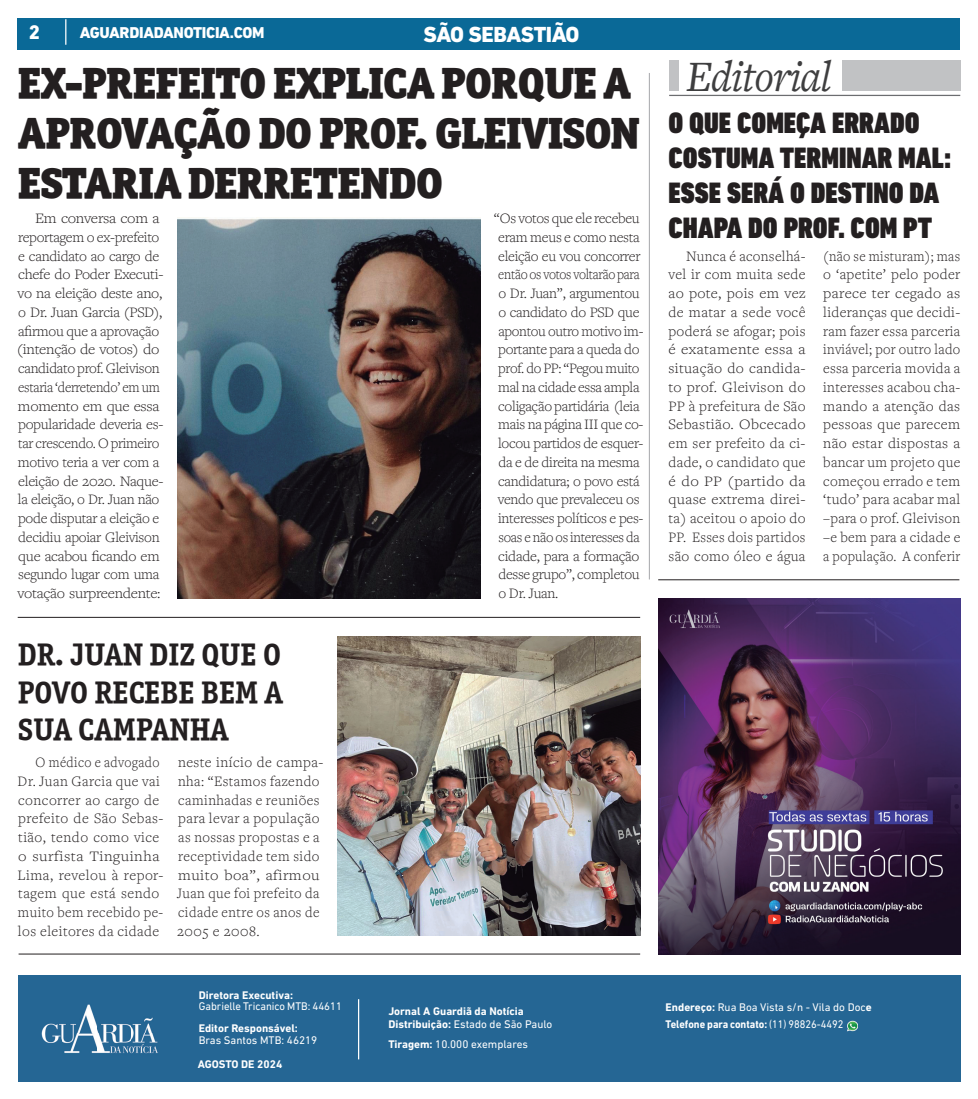
<style>
.page{position:relative;width:978px;height:1099px;background:#fff}
.page>*{position:absolute;margin:0;border:0;box-sizing:border-box;transform-origin:0 0}
.t1{font:italic 45px "Freight Text Pro";letter-spacing:-.02em;color:#3e3e3f}
.t2{font:43.75px/50px "Officina Ser Blk OSITCTT Black";letter-spacing:-.02em;color:#231f20}
.t3{font:31.25px/37.5px "Officina Serif OSITCTT Bold";color:#231f20;text-align:justify}
.t4{font:900 condensed 30px/35px "DIN Next LT Pro";color:#231f20}
.t5{font:800 22.25px "DIN Next LT Pro";letter-spacing:-.025em;color:#fff}
.t6{font:800 20px "DIN Next LT Pro";color:#fff}
.t7{font:800 16px "DIN Next LT Pro";letter-spacing:-.02em;color:#fff}
.t8{font:300 15px/18.8px "Freight Text Pro";letter-spacing:-.02em;color:#231f20;text-align:justify}
.t9{font:300 15px/18.8px "Freight Text Pro";letter-spacing:-.02em;color:#231f20;scale:1.08 1}
.t10{font:300 15px/18.8px "Freight Text Pro";letter-spacing:-.02em;color:#231f20;text-align:justify;scale:.93 1}
.t11{font:300 15px/18.8px "Freight Text Pro";letter-spacing:.03em;color:#231f20;scale:.91 1}
.t12{font:300 15px/18.8px "Freight Text Pro";letter-spacing:.03em;color:#231f20}
.t13{font:11.25px/17.4px "DIN Next LT Pro";color:#fff}
.t14{font:700 11.25px/13.5px "DIN Next LT Pro";color:#fff}
.t15{font:11.25px "DIN Next LT Pro";color:#fff;scale:.96 1}
.s1{font-weight:400}
.s2{font-weight:700}
</style>
<div class="page">
<div style="left:18px;top:18px;width:942px;height:32px;background:#0a6997"></div>
<svg style="left:65px;top:19px;width:1px;height:26px"></svg>
<hr style="left:19px;top:953px;width:621px;height:1px;background:#231f20">
<hr style="left:658px;top:579px;width:301px;height:1px;background:#231f20">
<hr style="left:18px;top:617px;width:622px;height:1px;background:#231f20">
<div style="left:18px;top:975px;width:943px;height:106px;background:#256694"></div>
<svg style="left:847px;top:1020px;width:11px;height:11px"></svg>
<hr style="left:358px;top:999px;width:1px;height:60px;background:#fff">
<img style="left:41px;top:1004px;width:117px;height:50px">
<div style="left:669px;top:60px;width:10px;height:31px;background:#c1c2c4"></div>
<div style="left:842px;top:60px;width:118px;height:31px;background:#c1c2c4"></div>
<hr style="left:669px;top:95px;width:291px;height:1px;background:#6c6d70">
<hr style="left:649px;top:73px;width:1px;height:506px;background:#a5a6aa">
<img style="left:658px;top:598px;width:302px;height:356px">
<img style="left:178px;top:217px;width:302px;height:381px">
<img style="left:338px;top:636px;width:302px;height:299px">
<h3 class="t6" style="left:29px;top:21px;width:13px">2</h3>
<p class="t7" style="left:80px;top:23px;width:186px">AGUARDIADANOTICIA.COM</p>
<h3 class="t5" style="left:424px;top:21px;width:157px">SÃO SEBASTIÃO</h3>
<h2 class="t2" style="left:18px;top:57px;width:624px">EX-PREFEITO EXPLICA PORQUE A<br>APROVAÇÃO DO PROF. GLEIVISON<br>ESTARIA DERRETENDO</h2>
<p class="t9" style="left:17px;top:208px;width:137px;text-indent:18px">Em conversa com a reportagem o ex-prefeito e candidato ao cargo de chefe do Poder Executi&shy;vo na eleição deste ano, o Dr. Juan Garcia (PSD), afirmou que a aprovação (intenção de votos) do candidato prof. Gleivison estaria ‘derretendo’ em um momento em que essa popularidade deveria es&shy;tar crescendo. O primeiro motivo teria a ver com a eleição de 2020. Naque&shy;la eleição, o Dr. Juan não pode disputar a eleição e decidiu apoiar Gleivison que acabou ficando em segundo lugar com uma votação surpreendente:</p>
<p class="t8" style="left:494px;top:208px;width:151px;text-align:left">“Os votos que ele recebeu eram meus e como nesta eleição eu vou concorrer então os votos voltarão para o Dr. Juan”, argumentou o candidato do PSD que apontou outro motivo im&shy;portante para a queda do prof. do PP: “Pegou muito mal na cidade essa ampla coligação partidária (leia mais na página III que co&shy;locou partidos de esquer&shy;da e de direita na mesma candidatura; o povo está vendo que prevaleceu os interesses políticos e pes&shy;soas e não os interesses da cidade, para a formação desse grupo”, completou o Dr. Juan.</p>
<h3 class="t3" style="left:18px;top:635px;width:267px">DR. JUAN DIZ QUE O POVO RECEBE BEM A SUA CAMPANHA</h3>
<p class="t12" style="left:177px;top:752px;width:148px">neste início de campa&shy;nha: “Estamos fazendo caminhadas e reuniões para levar a população as nossas propostas e a receptividade tem sido muito boa”, afirmou<br>Juan que foi prefeito da cidade entre os anos de<br>2005 e 2008.</p>
<p class="t11" style="left:18px;top:752px;width:162px;text-indent:18px">O médico e advogado<br>Dr. Juan Garcia que vai concorrer ao cargo de prefeito de São Sebas&shy;tião, tendo como vice o surfista Tinguinha<br>Lima, revelou à repor&shy;tagem que está sendo muito bem recebido pe&shy;los eleitores da cidade</p>
<h1 class="t1" style="left:686px;top:47px;width:147px">Editorial</h1>
<h3 class="t4" style="left:669px;top:105px;width:284px">O QUE COMEÇA ERRADO<br>COSTUMA TERMINAR MAL:<br>ESSE SERÁ O DESTINO DA<br>CHAPA DO PROF. COM PT</h3>
<p class="t8" style="left:669px;top:246px;width:139px;text-indent:18px">Nunca é aconselhá&shy;vel ir com muita sede ao pote, pois em vez de matar a sede você poderá se afogar; pois é exatamente essa a situação do candida&shy;to prof. Gleivison do PP à prefeitura de São Sebastião. Obcecado em ser prefeito da ci&shy;dade, o candidato que é do PP (partido da quase extrema direi&shy;ta) aceitou o apoio do PP. Esses dois partidos são como óleo e água</p>
<p class="t10" style="left:823px;top:246px;width:149px">(não se misturam); mas o ‘apetite’ pelo poder parece ter cegado as lideranças que decidi&shy;ram fazer essa parceria inviável; por outro lado essa parceria movida a interesses acabou cha&shy;mando a atenção das pessoas que parecem não estar dispostas a bancar um projeto que começou errado e tem ‘tudo’ para acabar mal –para o prof. Gleivison –e bem para a cidade e a população. A conferir</p>
<p class="t14" style="left:199px;top:988px;width:96px">Diretora Executiva:</p>
<p class="t15" style="left:199px;top:999px;width:151px">Gabrielle Tricanico MTB: 44611</p>
<p class="t14" style="left:199px;top:1021px;width:101px">Editor Responsável:</p>
<p class="t13" style="left:199px;top:1030px;width:120px">Bras Santos MTB: 46219</p>
<p class="t14" style="left:198px;top:1057px;width:86px">AGOSTO DE 2024</p>
<p class="t14" style="left:388px;top:1004px;width:166px">Jornal A Guardiã da Notícia<br>Distribuição: <span class="s1">Estado de São Paulo</span></p>
<p class="t13" style="left:666px;top:998px;width:208px"><span class="s2">Endereço:</span> Rua Boa Vista s/n - Vila do Doc<span class="s2">e<br>Telefone para contato:</span> (11) 98826-4492</p>
<p class="t13" style="left:388px;top:1034px;width:141px"><span class="s2">Tiragem:</span> 10.000 exemplares</p>
</div>
